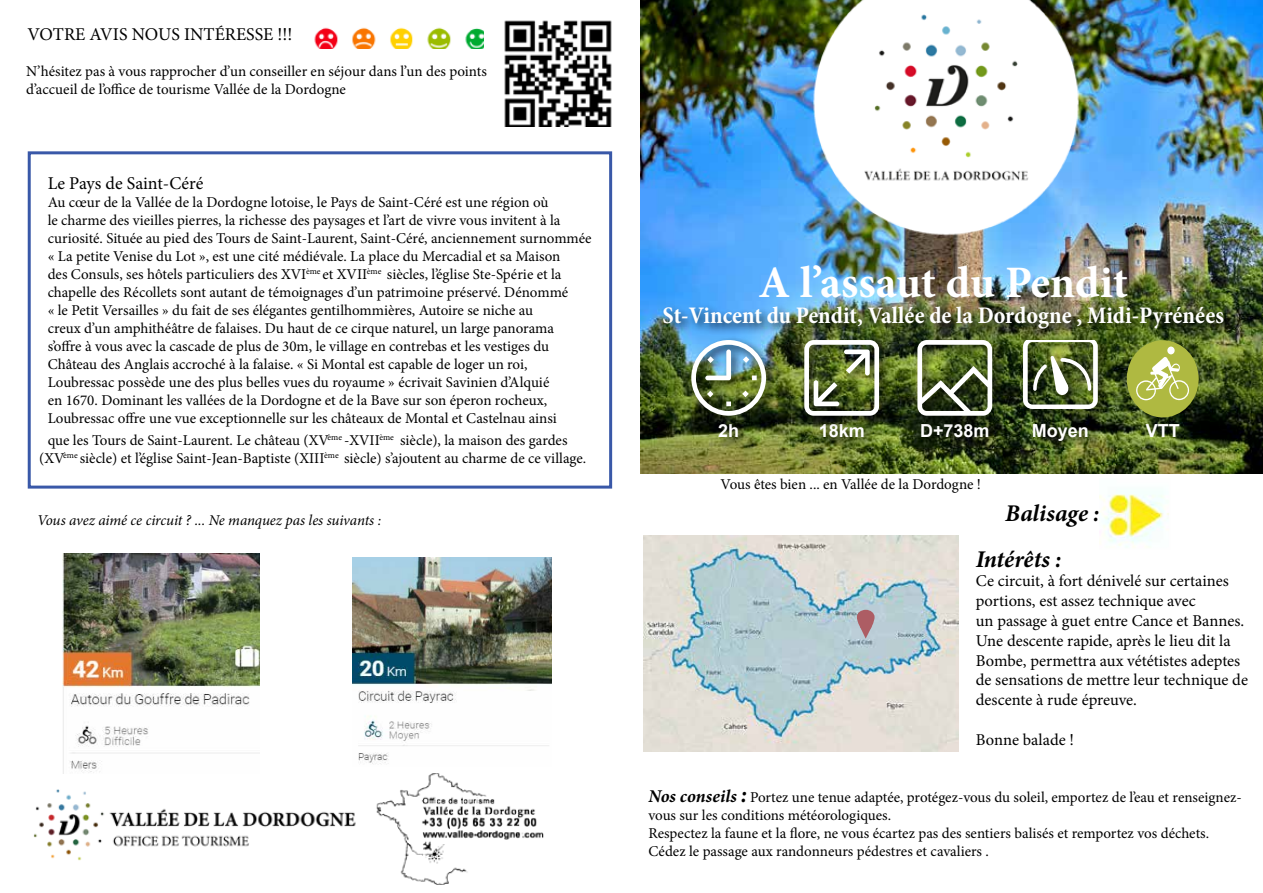
<style>
.page{position:relative;width:1263px;height:893px;background:#fff}
.page>*{position:absolute;margin:0;border:0;box-sizing:border-box;transform-origin:0 0}
.t1{font:700 45px "Minion Pro";letter-spacing:-.005em;color:#fff}
.t2{font:700 condensed 24px "Minion Pro";color:#fff}
.t3{font:italic 700 24px "Minion Pro";letter-spacing:-.005em;color:#000}
.t4{font:18px "Minion Pro";color:#000}
.t5{font:700 18px "Arial";color:#fff}
.t6{font:16.5px/19.8px "Minion Pro";color:#000}
.t7{font:15px/18px "Minion Pro";color:#000}
.t8{font:italic 15px "Minion Pro";letter-spacing:-.01em;color:#000}
.s1{font-weight:700;font-style:italic;font-size:18px}
.s2{font-weight:700;font-style:italic;font-size:24px}
</style>
<div class="page">
<img style="left:640px;top:0;width:623px;height:474px">
<div style="left:660px;top:303px;width:575px;height:38px;background:#000;opacity:.75"></div>
<div style="left:715px;top:420px;width:35px;height:29px;background:#000;opacity:.75"></div>
<div style="left:816px;top:420px;width:60px;height:29px;background:#000;opacity:.75"></div>
<div style="left:918px;top:420px;width:82px;height:29px;background:#000;opacity:.75"></div>
<div style="left:1029px;top:420px;width:71px;height:32px;background:#000;opacity:.75"></div>
<div style="left:913px;top:336px;width:92px;height:92px;background:#000;opacity:.75"></div>
<svg style="left:917px;top:340px;width:75px;height:76px"></svg>
<div style="left:800px;top:336px;width:91px;height:92px;background:#000;opacity:.75"></div>
<img style="left:804px;top:340px;width:75px;height:76px">
<div style="left:687px;top:336px;width:91px;height:92px;background:#000;opacity:.75"></div>
<img style="left:691px;top:340px;width:75px;height:76px">
<div style="left:1019px;top:336px;width:91px;height:85px;background:#000;opacity:.75"></div>
<img style="left:1023px;top:340px;width:75px;height:69px">
<img style="left:809px;top:0;width:275px;height:239px">
<img style="left:644px;top:535px;width:315px;height:217px">
<svg style="left:857px;top:610px;width:17px;height:29px"></svg>
<div style="left:1126px;top:340px;width:73px;height:78px;background:#afb941;border-radius:50%"></div>
<svg style="left:1136px;top:357px;width:53px;height:43px"></svg>
<div style="left:1167px;top:347px;width:8px;height:7px;background:#fff;border-radius:50%"></div>
<img style="left:314px;top:27px;width:169px;height:22px">
<img style="left:353px;top:558px;width:198px;height:206px">
<img style="left:376px;top:774px;width:168px;height:111px">
<img style="left:33px;top:789px;width:323px;height:72px">
<img style="left:504px;top:20px;width:108px;height:106px">
<div style="left:28px;top:151px;width:584px;height:338px;border:3px solid #3958a8"></div>
<img style="left:1099px;top:494px;width:70px;height:53px">
<img style="left:63px;top:553px;width:196px;height:221px">
<p class="t4" style="left:28px;top:22px;width:266px">VOTRE AVIS NOUS INTÉRESSE !!!</p>
<p class="t7" style="left:26px;top:62px;width:462px">N’hésitez pas à vous rapprocher d’un conseiller en séjour dans l’un des points d’accueil de l’office de tourisme Vallée de la Dordogne</p>
<p class="t4" style="left:48px;top:171px;width:157px">Le Pays de Saint-Céré</p>
<p class="t7" style="left:48px;top:193px;width:545px">Au cœur de la Vallée de la Dordogne lotoise, le Pays de Saint-Céré est une région où<br>le charme des vieilles pierres, la richesse des paysages et l’art de vivre vous invitent à la curiosité. Située au pied des Tours de Saint-Laurent, Saint-Céré, anciennement surnommée « La petite Venise du Lot », est une cité médiévale. La place du Mercadial et sa Maison<br>des Consuls, ses hôtels particuliers des XVI<sup>ème</sup> et XVII<sup>ème</sup> siècles, l’église Ste-Spérie et la chapelle des Récollets sont autant de témoignages d’un patrimoine préservé. Dénommé<br>« le Petit Versailles » du fait de ses élégantes gentilhommières, Autoire se niche au<br>creux d’un amphithéâtre de falaises. Du haut de ce cirque naturel, un large panorama s’offre à vous avec la cascade de plus de 30m, le village en contrebas et les vestiges du Château des Anglais accroché à la falaise. « Si Montal est capable de loger un roi, Loubressac possède une des plus belles vues du royaume » écrivait Savinien d’Alquié<br>en 1670. Dominant les vallées de la Dordogne et de la Bave sur son éperon rocheux, Loubressac offre une vue exceptionnelle sur les châteaux de Montal et Castelnau ainsi</p>
<p class="t7" style="left:39px;top:431px;width:548px;text-indent:8px">que les Tours de Saint-Laurent. Le château (XV<sup>ème</sup> -XVII<sup>ème</sup> siècle), la maison des gardes (XV<sup>ème</sup> siècle) et l’église Saint-Jean-Baptiste (XIII<sup>ème</sup> siècle) s’ajoutent au charme de ce village.</p>
<p class="t8" style="left:37px;top:510px;width:346px">Vous avez aimé ce circuit ? ... Ne manquez pas les suivants :</p>
<h1 class="t1" style="left:759px;top:251px;width:371px">A l’assaut du Pendit</h1>
<h2 class="t2" style="left:663px;top:299px;width:563px">St-Vincent du Pendit, Vallée de la Dordogne , Midi-Pyrénées</h2>
<p class="t5" style="left:718px;top:418px;width:23px">2h</p>
<p class="t5" style="left:819px;top:418px;width:48px">18km</p>
<p class="t5" style="left:920px;top:418px;width:71px">D+738m</p>
<p class="t5" style="left:1032px;top:418px;width:59px">Moyen</p>
<p class="t7" style="left:721px;top:476px;width:262px">Vous êtes bien ... en Vallée de la Dordogne !</p>
<h2 class="t3" style="left:1005px;top:496px;width:96px">Balisage :</h2>
<p class="t5" style="left:1146px;top:418px;width:36px">VTT</p>
<h2 class="t3" style="left:976px;top:542px;width:87px">Intérêts :</h2>
<p class="t6" style="left:976px;top:571px;width:274px">Ce circuit, à fort dénivelé sur certaines portions, est assez technique avec<br>un passage à guet entre Cance et Bannes.<br>Une descente rapide, après le lieu dit la Bombe, permettra aux vététistes adeptes de sensations de mettre leur technique de descente à rude épreuve.</p>
<p class="t6" style="left:976px;top:730px;width:100px">Bonne balade !</p>
<p class="t7" style="left:648px;top:789px;width:595px"><span class="s1">Nos conseils</span> <span class="s2">:</span> Portez une tenue adaptée, protégez-vous du soleil, emportez de l’eau et renseignez&shy;vous sur les conditions météorologiques.<br>Respectez la faune et la flore, ne vous écartez pas des sentiers balisés et remportez vos déchets.<br>Cédez le passage aux randonneurs pédestres et cavaliers .</p>
</div>
